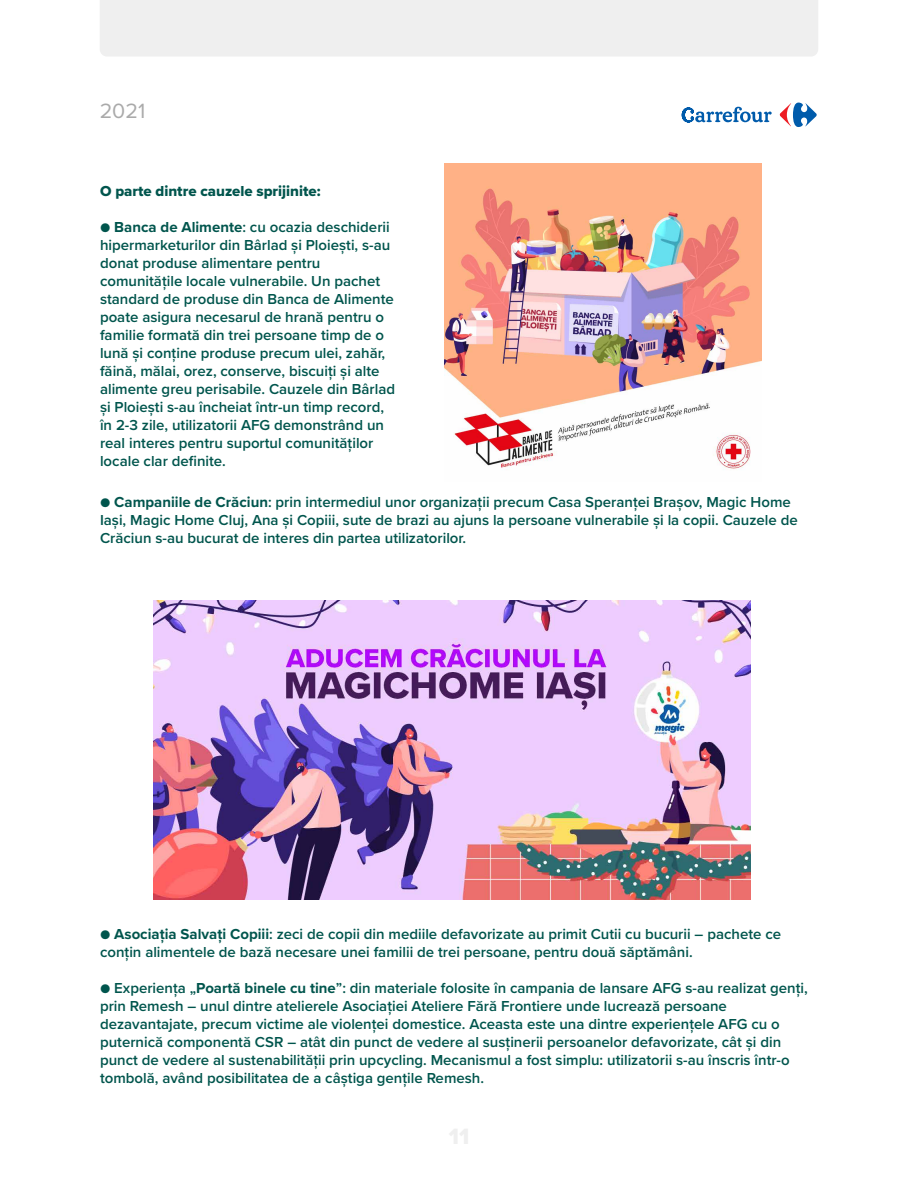
<style>
.page{position:relative;width:918px;height:1188px;background:#fff}
.page>*{position:absolute;margin:0;border:0;box-sizing:border-box;transform-origin:0 0}
.t1{font:21.45px "Proxima Nova";color:#aaa}
.t2{font:600 15px/18px "Proxima Nova";color:#00554d}
.t3{font:15px "Proxima Nova Extrabld";color:#00554d}
.s1{font-weight:700}
</style>
<div class="page">
<div style="left:100px;top:0;width:718px;height:56px;background:#efefef"></div>
<svg style="left:780px;top:103px;width:37px;height:24px"></svg>
<svg style="left:682px;top:107px;width:90px;height:15px"></svg>
<img style="left:154px;top:601px;width:597px;height:298px">
<img style="left:444px;top:164px;width:318px;height:305px">
<h1 class="t1" style="left:100px;top:95px;width:47px">2021</h1>
<p class="t3" style="left:100px;top:180px;width:222px">O parte dintre cauzele sprijinite:</p>
<p class="t2" style="left:100px;top:218px;width:297px">● <span class="s1">Banca de Alimente</span>: cu ocazia deschiderii hipermarketurilor din Bârlad și Ploiești, s-au donat produse alimentare pentru comunitățile locale vulnerabile. Un pachet standard de produse din Banca de Alimente poate asigura necesarul de hrană pentru o familie formată din trei persoane timp de o lună și conține produse precum ulei, zahăr, făină, mălai, orez, conserve, biscuiți și alte alimente greu perisabile. Cauzele din Bârlad și Ploiești s-au încheiat într-un timp record, în 2-3 zile, utilizatorii AFG demonstrând un real interes pentru suportul comunităților locale clar definite.</p>
<p class="t2" style="left:100px;top:493px;width:699px">● <span class="s1">Campaniile de Crăciun</span>: prin intermediul unor organizații precum Casa Speranței Brașov, Magic Home<br>Iași, Magic Home Cluj, Ana și Copiii, sute de brazi au ajuns la persoane vulnerabile și la copii. Cauzele de<br>Crăciun s-au bucurat de interes din partea utilizatorilor.</p>
<p class="t2" style="left:100px;top:925px;width:683px">● <span class="s1">Asociația Salvați Copiii</span>: zeci de copii din mediile defavorizate au primit Cutii cu bucurii – pachete ce conțin alimentele de bază necesare unei familii de trei persoane, pentru două săptămâni.</p>
<p class="t2" style="left:100px;top:979px;width:709px">● Experiența „<span class="s1">Poartă binele cu tine</span>”: din materiale folosite în campania de lansare AFG s-au realizat genți, prin Remesh – unul dintre atelierele Asociației Ateliere Fără Frontiere unde lucrează persoane dezavantajate, precum victime ale violenței domestice. Aceasta este una dintre experiențele AFG cu o puternică componentă CSR – atât din punct de vedere al susținerii persoanelor defavorizate, cât și din punct de vedere al sustenabilității prin upcycling. Mecanismul a fost simplu: utilizatorii s-au înscris într-o tombolă, având posibilitatea de a câștiga gențile Remesh.</p>
</div>
